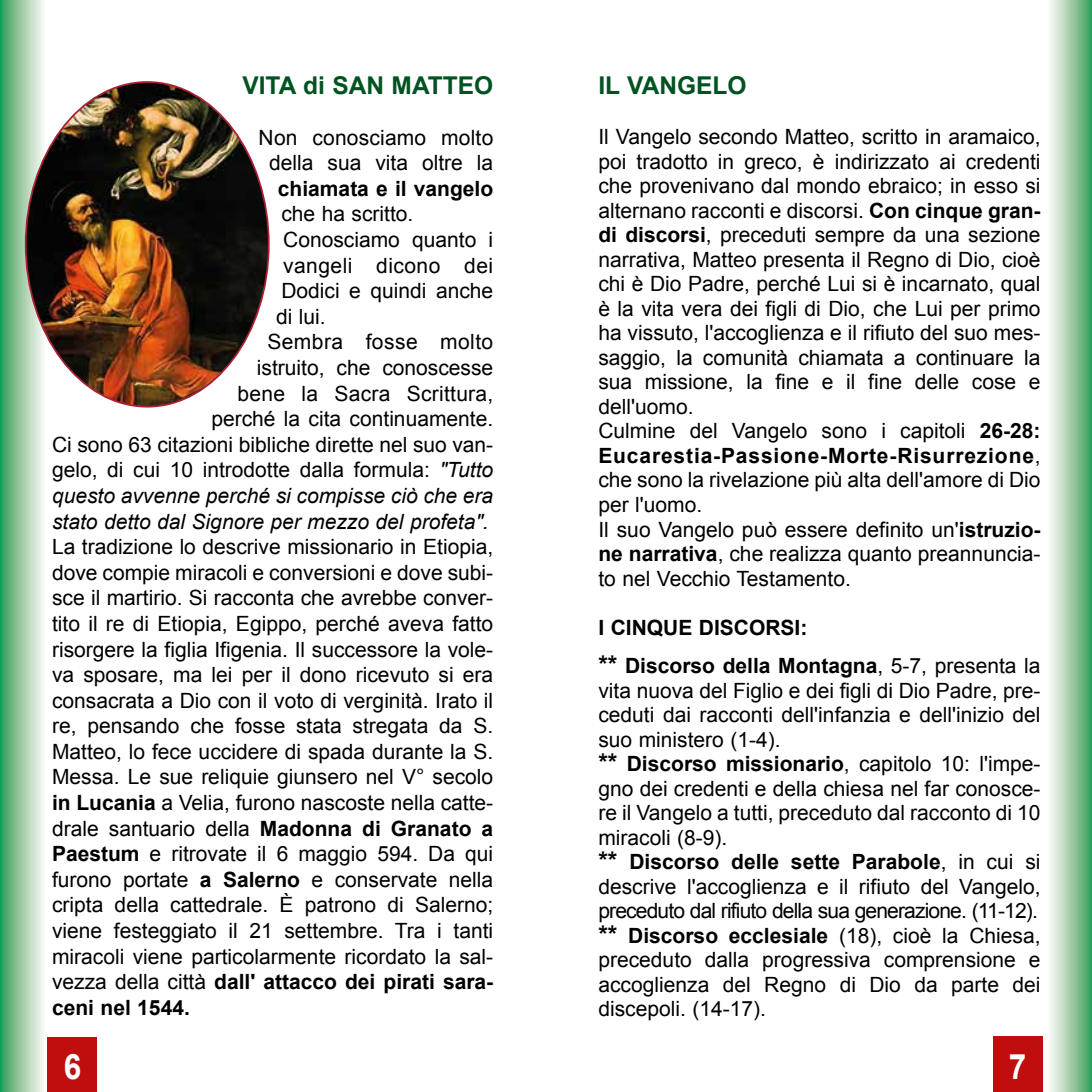
<style>
.page{position:relative;width:1092px;height:1092px;background:#fff}
.page>*{position:absolute;margin:0;border:0;box-sizing:border-box;transform-origin:0 0}
.t1{font:700 35px "Arial";color:#fff;scale:.9 1}
.t2{font:700 24.5px "Arial";color:#005321}
.t3{font:21px/24.5px "Arial";color:#000}
.t4{font:italic 21px "Arial";color:#000}
.t5{font:700 21px/38.3px "Arial";color:#000}
.t6{font:21px "Arial";letter-spacing:.02em;color:#000}
.s1{font-style:italic}
.s2{font-weight:700}
.s3{font-size:24.5px}
.s4{font-weight:400}
.s5{font-weight:700;font-size:24.5px}
</style>
<div class="page">
<svg style="left:0;top:0;width:43px;height:1091px;background:#8dc59d"></svg>
<svg style="left:1050px;top:0;width:41px;height:1091px;background:#9fcca9"></svg>
<img style="left:26px;top:82px;width:243px;height:324px">
<div style="left:48px;top:1037px;width:49px;height:54px;background:#c00d0e"></div>
<div style="left:992px;top:1035px;width:50px;height:56px;background:#c00d0e"></div>
<p class="t2" style="left:242px;top:69px;width:252px">VITA di SAN MATTEO</p>
<p class="t3" style="left:258px;top:125px;width:236px;line-height:25.6px;text-align:center">Non conosciamo molto della sua vita oltre la</p>
<p class="t5" style="left:278px;top:170px;width:217px">chiamata e il vangelo</p>
<p class="t3" style="left:281px;top:202px;width:133px">che ha scritto.</p>
<p class="t3" style="left:283px;top:227px;width:211px">Conosciamo quanto i</p>
<p class="t6" style="left:283px;top:251px;width:211px">vangeli dicono dei</p>
<p class="t3" style="left:281px;top:279px;width:213px">Dodici e quindi anche</p>
<p class="t3" style="left:276px;top:304px;width:51px">di lui.</p>
<p class="t6" style="left:267px;top:328px;width:227px">Sembra fosse molto</p>
<p class="t3" style="left:257px;top:355px;width:238px">istruito, che conoscesse</p>
<p class="t3" style="left:237px;top:381px;width:257px">bene la Sacra Scrittura,</p>
<p class="t3" style="left:211px;top:407px;width:283px">perché la cita continuamente.</p>
<p class="t3" style="left:52px;top:432px;width:443px">Ci sono 63 citazioni bibliche dirette nel suo van-</p>
<p class="t3" style="left:52px;top:458px;width:443px">gelo, di cui 10 introdotte dalla formula: <span class="s1">"Tutto</span></p>
<p class="t4" style="left:52px;top:482px;width:442px">questo avvenne perché si compisse ciò che era</p>
<p class="t4" style="left:52px;top:507px;width:438px">stato detto dal Signore per mezzo del profeta".</p>
<p class="t3" style="left:52px;top:534px;width:443px;line-height:25.6px;text-align:justify">La tradizione lo descrive missionario in Etiopia, dove compie miracoli e conversioni e dove subi&shy;sce il martirio. Si racconta che avrebbe conver&shy;tito il re di Etiopia, Egippo, perché aveva fatto risorgere la figlia Ifigenia. Il successore la vole&shy;va sposare, ma lei per il dono ricevuto si era consacrata a Dio con il voto di verginità. Irato il re, pensando che fosse stata stregata da S.<br>Matteo, lo fece uccidere di spada durante la S.<br>Messa. Le sue reliquie giunsero nel V° secolo <span class="s2">in Lucania</span> a Velia, furono nascoste nella catte&shy;drale santuario della <span class="s2">Madonna di Granato a Paestum</span> e ritrovate il 6 maggio 594. Da qui furono portate <span class="s2">a Salerno</span> e conservate nella cripta della cattedrale. È patrono di Salerno; viene festeggiato il 21 settembre. Tra i tanti miracoli viene particolarmente ricordato la sal&shy;vezza della città <span class="s2">dall' attacco dei pirati sara&shy;ceni nel 1544.</span></p>
<p class="t2" style="left:598px;top:70px;width:150px">IL VANGELO</p>
<p class="t3" style="left:598px;top:125px;width:444px">Il Vangelo secondo Matteo, scritto in aramaico, poi tradotto in greco, è indirizzato ai credenti che provenivano dal mondo ebraico; in esso si alternano racconti e discorsi. <span class="s2">Con cinque gran&shy;di discorsi</span>, preceduti sempre da una sezione narrativa, Matteo presenta il Regno di Dio, cioè chi è Dio Padre, perché Lui si è incarnato, qual è la vita vera dei figli di Dio, che Lui per primo ha vissuto, l'accoglienza e il rifiuto del suo mes&shy;saggio, la comunità chiamata a continuare la sua missione, la fine e il fine delle cose e dell'uomo.<br>Culmine del Vangelo sono i capitoli <span class="s2">26-28:<br>Eucarestia-Passione-Morte-Risurrezione</span>, che sono la rivelazione più alta dell'amore di Dio per l'uomo.<br>Il suo Vangelo può essere definito un'<span class="s2">istruzio&shy;ne narrativa</span>, che realizza quanto preannuncia&shy;to nel Vecchio Testamento.</p>
<p class="t5" style="left:598px;top:608px;width:443px">I CINQUE DISCORSI:<br><span class="s3">**</span> Discorso della Montagna<span class="s4">, 5-7, presenta la</span></p>
<p class="t3" style="left:598px;top:678px;width:443px">vita nuova del Figlio e dei figli di Dio Padre, pre&shy;ceduti dai racconti dell'infanzia e dell'inizio del suo ministero (1-4).<br><span class="s5">**</span> <span class="s2">Discorso missionario</span>, capitolo 10: l'impe&shy;gno dei credenti e della chiesa nel far conosce&shy;re il Vangelo a tutti, preceduto dal racconto di 10 miracoli (8-9).<br><span class="s5">**</span> <span class="s2">Discorso delle sette Parabole</span>, in cui si descrive l'accoglienza e il rifiuto del Vangelo, preceduto dal rifiuto della sua generazione. (11-12). <span class="s5">**</span> <span class="s2">Discorso ecclesiale</span> (18), cioè la Chiesa, preceduto dalla progressiva comprensione e accoglienza del Regno di Dio da parte dei discepoli. (14-17).</p>
<h1 class="t1" style="left:64px;top:1043px;width:21px">6</h1>
<h1 class="t1" style="left:1008px;top:1043px;width:21px">7</h1>
</div>
